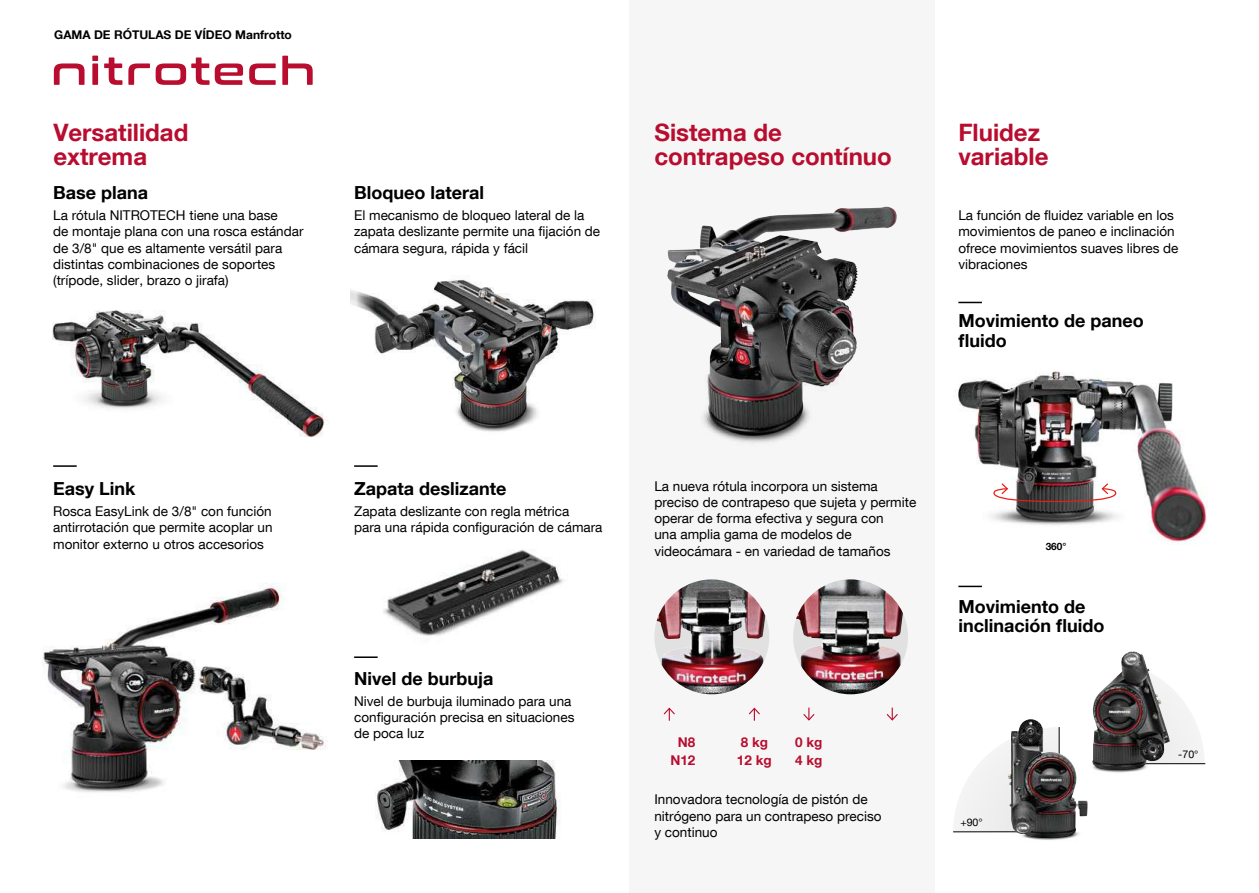
<style>
.page{position:relative;width:1259px;height:893px;background:#fff}
.page>*{position:absolute;margin:0;border:0;box-sizing:border-box;transform-origin:0 0}
.t1{font:700 24px/24px "Helvetica Neue LT Com";color:#b80d2f}
.t2{font:700 18px/19.5px "Helvetica Neue LT Com";color:#000}
.t3{font:13.5px/16.2px "Helvetica Neue LT Com";color:#000}
.t4{font:700 13.5px/17.7px "Helvetica Neue LT Com";color:#b80d2f}
.t5{font:700 12px "Helvetica Neue LT Com";color:#000}
.t6{font:10.65px "Helvetica Neue LT Com";color:#000}
.t7{font:700 10.05px "Helvetica Neue LT Com";color:#000}
</style>
<div class="page">
<div style="left:629px;top:0;width:305px;height:893px;background:#f6f6f6"></div>
<img style="left:52px;top:310px;width:273px;height:127px">
<img style="left:42px;top:583px;width:286px;height:209px">
<img style="left:383px;top:550px;width:181px;height:86px">
<img style="left:350px;top:279px;width:246px;height:153px">
<img style="left:376px;top:760px;width:184px;height:78px">
<svg style="left:958px;top:586px;width:24px;height:1px"></svg>
<svg style="left:958px;top:302px;width:24px;height:1px"></svg>
<img style="left:656px;top:579px;width:109px;height:115px">
<img style="left:796px;top:579px;width:107px;height:115px">
<svg style="left:748px;top:707px;width:12px;height:14px"></svg>
<svg style="left:663px;top:707px;width:12px;height:14px"></svg>
<svg style="left:886px;top:708px;width:12px;height:13px"></svg>
<svg style="left:803px;top:708px;width:12px;height:13px"></svg>
<img style="left:1097px;top:770px;width:44px;height:3px">
<hr style="left:1099px;top:763px;width:106px;height:1px;background:#000">
<svg style="left:1170px;top:687px;width:34px;height:77px"></svg>
<img style="left:1092px;top:651px;width:78px;height:119px">
<img style="left:1028px;top:838px;width:40px;height:2px">
<svg style="left:954px;top:742px;width:53px;height:89px"></svg>
<hr style="left:953px;top:831px;width:106px;height:1px;background:#000">
<img style="left:1007px;top:719px;width:81px;height:119px">
<img style="left:958px;top:371px;width:250px;height:174px">
<svg style="left:980px;top:482px;width:149px;height:21px"></svg>
<hr style="left:53px;top:465px;width:24px;height:2px;background:#000">
<hr style="left:354px;top:465px;width:24px;height:2px;background:#000">
<hr style="left:354px;top:656px;width:24px;height:2px;background:#000">
<svg style="left:54px;top:56px;width:259px;height:29px"></svg>
<img style="left:722px;top:436px;width:67px;height:7px">
<img style="left:667px;top:207px;width:214px;height:229px">
<hr style="left:0;top:0;width:54px;height:1px;background:#000">
<hr style="left:0;top:2px;width:1px;height:54px;background:#000">
<hr style="left:0;top:839px;width:1px;height:54px;background:#000">
<hr style="left:1205px;top:0;width:54px;height:1px;background:#000">
<hr style="left:602px;top:0;width:54px;height:1px;background:#000">
<p class="t5" style="left:54px;top:27px;width:239px">GAMA DE RÓTULAS DE VÍDEO Manfrotto</p>
<h1 class="t1" style="left:53px;top:120px;width:137px">Versatilidad extrema</h1>
<h2 class="t2" style="left:53px;top:182px;width:96px">Base plana</h2>
<p class="t3" style="left:53px;top:207px;width:252px">La rótula NITROTECH tiene una base<br>de montaje plana con una rosca estándar de 3/8" que es altamente versátil para distintas combinaciones de soportes (trípode, slider, brazo o jirafa)</p>
<h2 class="t2" style="left:354px;top:182px;width:131px">Bloqueo lateral</h2>
<p class="t3" style="left:354px;top:207px;width:248px">El mecanismo de bloqueo lateral de la zapata deslizante permite una fijación de cámara segura, rápida y fácil</p>
<h1 class="t1" style="left:654px;top:120px;width:239px">Sistema de contrapeso contínuo</h1>
<h1 class="t1" style="left:958px;top:120px;width:92px">Fluidez variable</h1>
<p class="t3" style="left:958px;top:207px;width:222px">La función de fluidez variable en los movimientos de paneo e inclinación ofrece movimientos suaves libres de vibraciones</p>
<h2 class="t2" style="left:958px;top:311px;width:187px">Movimiento de paneo fluido</h2>
<h2 class="t2" style="left:53px;top:478px;width:84px">Easy Link</h2>
<p class="t3" style="left:53px;top:503px;width:221px;text-align:justify">Rosca EasyLink de 3/8" con función antirrotación que permite acoplar un monitor externo u otros accesorios</p>
<h2 class="t2" style="left:354px;top:478px;width:154px">Zapata deslizante</h2>
<p class="t3" style="left:354px;top:503px;width:250px">Zapata deslizante con regla métrica<br>para una rápida configuración de cámara</p>
<h2 class="t2" style="left:354px;top:669px;width:141px">Nivel de burbuja</h2>
<p class="t3" style="left:354px;top:693px;width:222px">Nivel de burbuja iluminado para una configuración precisa en situaciones de poca luz</p>
<p class="t3" style="left:654px;top:477px;width:263px">La nueva rótula incorpora un sistema preciso de contrapeso que sujeta y permite operar de forma efectiva y segura con<br>una amplia gama de modelos de videocámara - en variedad de tamaños</p>
<p class="t4" style="left:670px;top:733px;width:27px;text-align:center">N8<br>N12</p>
<p class="t4" style="left:737px;top:733px;width:36px">8 kg<br>12 kg</p>
<p class="t4" style="left:795px;top:733px;width:29px">0 kg<br>4 kg</p>
<p class="t3" style="left:654px;top:791px;width:229px">Innovadora tecnología de pistón de nitrógeno para un contrapeso preciso y continuo</p>
<p class="t7" style="left:1045px;top:540px;width:22px">360°</p>
<h2 class="t2" style="left:958px;top:596px;width:147px">Movimiento de inclinación fluido</h2>
<p class="t6" style="left:960px;top:816px;width:24px">+90°</p>
<p class="t6" style="left:1178px;top:748px;width:22px">-70°</p>
</div>
